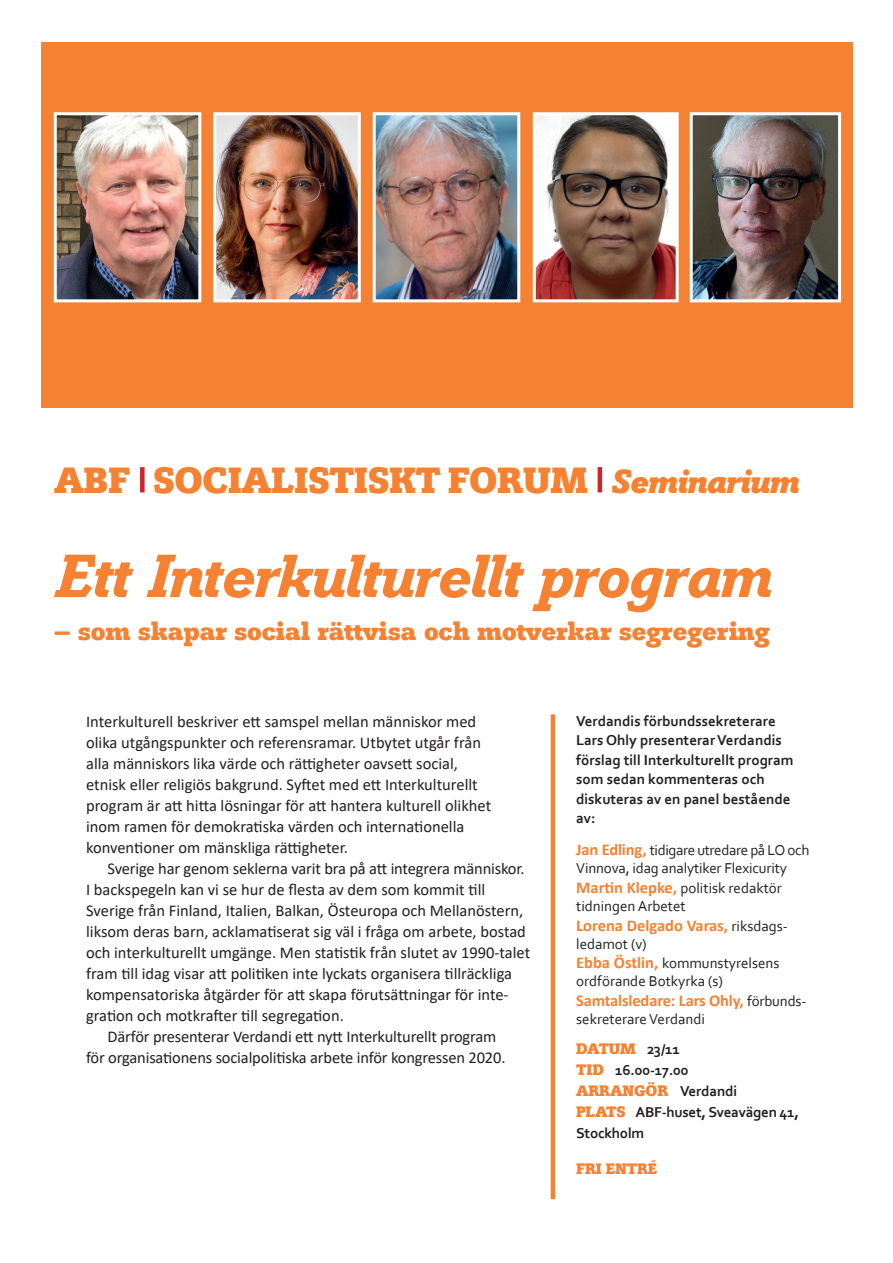
<style>
.page{position:relative;width:893px;height:1263px;background:#fff}
.page>*{position:absolute;margin:0;border:0;box-sizing:border-box;transform-origin:0 0}
.t1{font:italic 500 60px "Osiris BQ";color:#f48232}
.t2{font:700 36px "Osiris BQ";letter-spacing:-.01em;color:#f48232}
.t3{font:700 26.25px "Osiris BQ";letter-spacing:-.005em;color:#f48232}
.t4{font:16.5px/21px "Calibri";color:#231f20}
.t5{font:700 16.5px "Calibri";letter-spacing:-.01em;color:#f48232}
.t6{font:15px/18px "Corbel";color:#231f20}
.t7{font:700 15px/19.5px "Corbel";color:#231f20}
.t8{font:700 15px/21px "Corbel";letter-spacing:-.02em;color:#231f20}
.t9{font:700 15px "Osiris BQ";letter-spacing:-.01em;color:#f48232}
.s1{font-style:italic;font-size:33px}
.s2{font-family:"Calibri";font-weight:700;font-size:16.5px;color:#f48232}
.s3{font-family:"Corbel";font-weight:400;font-size:15px;color:#231f20}
.s4{font-family:"Corbel";color:#231f20}
.s5{font-family:"Osiris BQ";color:#f48232}
</style>
<div class="page">
<div style="left:42px;top:43px;width:811px;height:365px;background:#f48232"></div>
<img style="left:58px;top:116px;width:139px;height:182px">
<div style="left:54px;top:112px;width:147px;height:190px;border:3px solid #fff"></div>
<img style="left:217px;top:116px;width:140px;height:182px">
<div style="left:213px;top:112px;width:148px;height:190px;border:3px solid #fff"></div>
<img style="left:377px;top:116px;width:139px;height:182px">
<div style="left:373px;top:112px;width:147px;height:190px;border:3px solid #fff"></div>
<img style="left:537px;top:116px;width:138px;height:182px">
<div style="left:533px;top:112px;width:146px;height:190px;border:3px solid #fff"></div>
<hr style="left:598px;top:467px;width:4px;height:25px;background:#d1232a">
<div style="left:140px;top:467px;width:5px;height:25px;background:#d1232a"></div>
<hr style="left:551px;top:714px;width:4px;height:485px;background:#f48232">
<img style="left:694px;top:116px;width:143px;height:182px">
<div style="left:690px;top:112px;width:151px;height:190px;border:3px solid #fff"></div>
<h2 class="t2" style="left:54px;top:457px;width:746px">ABF SOCIALISTISKT FORUM <span class="s1">Seminarium</span></h2>
<h1 class="t1" style="left:54px;top:541px;width:718px">Ett Interkulturellt program</h1>
<h3 class="t3" style="left:54px;top:614px;width:717px">– som skapar social rättvisa och motverkar segregering</h3>
<p class="t4" style="left:86px;top:710px;width:407px">Interkulturell beskriver ett samspel mellan människor med olika utgångspunkter och referensramar. Utbytet utgår från alla människors lika värde och rättigheter oavsett social, etnisk eller religiös bakgrund. Syftet med ett Interkulturellt program är att hitta lösningar för att hantera kulturell olikhet inom ramen för demokratiska värden och internationella konventioner om mänskliga rättigheter.</p>
<p class="t4" style="left:107px;top:857px;width:418px">Sverige har genom seklerna varit bra på att integrera människor.</p>
<p class="t4" style="left:86px;top:878px;width:401px">I backspegeln kan vi se hur de flesta av dem som kommit till</p>
<p class="t4" style="left:86px;top:899px;width:439px">Sverige från Finland, Italien, Balkan, Östeuropa och Mellanöstern,</p>
<p class="t4" style="left:86px;top:920px;width:441px">liksom deras barn, acklamatiserat sig väl i fråga om arbete, bostad</p>
<p class="t4" style="left:86px;top:941px;width:446px">och interkulturellt umgänge. Men statistik från slutet av 1990-talet</p>
<p class="t4" style="left:86px;top:962px;width:427px">fram till idag visar att politiken inte lyckats organisera tillräckliga</p>
<p class="t4" style="left:86px;top:983px;width:424px">kompensatoriska åtgärder för att skapa förutsättningar för inte-</p>
<p class="t4" style="left:86px;top:1004px;width:259px">gration och motkrafter till segregation.</p>
<p class="t4" style="left:107px;top:1025px;width:390px">Därför presenterar Verdandi ett nytt Interkulturellt program</p>
<p class="t4" style="left:86px;top:1046px;width:421px">för organisationens socialpolitiska arbete inför kongressen 2020.</p>
<p class="t7" style="left:576px;top:710px;width:219px">Verdandis förbundssekreterare<br>Lars Ohly presenterar Verdandis förslag till Interkulturellt program som sedan kommenteras och diskuteras av en panel bestående av:</p>
<p class="t6" style="left:576px;top:840px;width:235px"><span class="s2">Jan Edling,</span> tidigare utredare på LO och<br>Vinnova, idag analytiker Flexicurity</p>
<p class="t6" style="left:576px;top:878px;width:207px"><span class="s2">Martin Klepke,</span> politisk redaktör tidningen Arbetet</p>
<p class="t5" style="left:576px;top:913px;width:213px">Lorena Delgado Varas, <span class="s3">riksdags-</span></p>
<p class="t6" style="left:576px;top:933px;width:205px;line-height:19.8px">ledamot (v)<br><span class="s2">Ebba Östlin,</span> kommunstyrelsens</p>
<p class="t6" style="left:576px;top:972px;width:148px">ordförande Botkyrka (s)</p>
<p class="t5" style="left:576px;top:989px;width:232px">Samtalsledare: Lars Ohly, <span class="s3">förbunds-</span></p>
<p class="t6" style="left:576px;top:1010px;width:130px">sekreterare Verdandi</p>
<p class="t9" style="left:576px;top:1039px;width:105px">DATUM <span class="s4">23/11</span></p>
<p class="t7" style="left:576px;top:1060px;width:114px"><span class="s5">TID</span> 16.00-17.00</p>
<p class="t9" style="left:576px;top:1081px;width:163px">ARRANGÖR <span class="s4">Verdandi</span></p>
<p class="t8" style="left:576px;top:1101px;width:224px"><span class="s5">PLATS</span> ABF-huset, Sveavägen 41,<br>Stockholm</p>
<p class="t9" style="left:576px;top:1159px;width:82px">FRI ENTRÉ</p>
</div>
